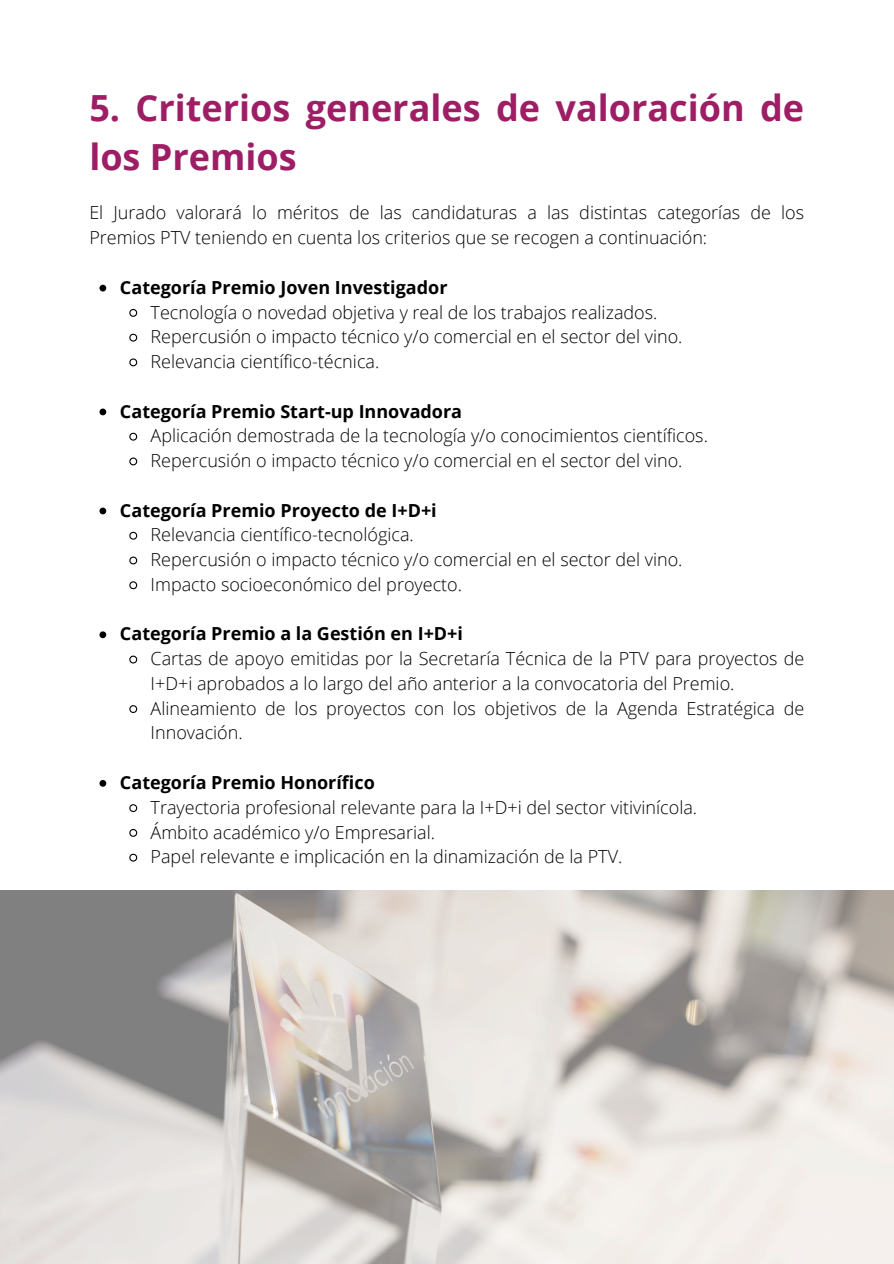
<style>
.page{position:relative;width:894px;height:1264px;background:#fff}
.page>*{position:absolute;margin:0;border:0;box-sizing:border-box;transform-origin:0 0}
.t1{font:700 36px/49.5px "Open Sans";color:#9d1e65}
.t2{font:300 18px/24.8px "Open Sans";color:#000}
.t3{font:700 18px "Open Sans";color:#000}
</style>
<div class="page">
<svg style="left:99px;top:285px;width:7px;height:6px"></svg>
<svg style="left:129px;top:308px;width:9px;height:9px"></svg>
<svg style="left:129px;top:333px;width:9px;height:9px"></svg>
<svg style="left:129px;top:358px;width:9px;height:9px"></svg>
<svg style="left:99px;top:408px;width:7px;height:7px"></svg>
<svg style="left:129px;top:432px;width:9px;height:9px"></svg>
<svg style="left:129px;top:457px;width:9px;height:9px"></svg>
<svg style="left:99px;top:507px;width:7px;height:7px"></svg>
<svg style="left:129px;top:531px;width:9px;height:9px"></svg>
<svg style="left:129px;top:556px;width:9px;height:9px"></svg>
<svg style="left:129px;top:581px;width:9px;height:9px"></svg>
<svg style="left:99px;top:631px;width:7px;height:7px"></svg>
<svg style="left:129px;top:655px;width:9px;height:9px"></svg>
<svg style="left:129px;top:705px;width:9px;height:8px"></svg>
<svg style="left:99px;top:780px;width:7px;height:6px"></svg>
<svg style="left:129px;top:804px;width:9px;height:8px"></svg>
<svg style="left:129px;top:829px;width:9px;height:8px"></svg>
<svg style="left:129px;top:853px;width:9px;height:9px"></svg>
<img style="left:0;top:890px;width:893px;height:373px">
<p class="t1" style="left:89px;top:82px;width:716px">5. Criterios generales de valoración de los Premios</p>
<h1 class="t2" style="left:89px;top:200px;width:716px">El Jurado valorará lo méritos de las candidaturas a las distintas categorías de los<br>Premios PTV teniendo en cuenta los criterios que se recogen a continuación:</h1>
<p class="t3" style="left:120px;top:274px;width:329px">Categoría Premio Joven Investigador</p>
<p class="t2" style="left:150px;top:299px;width:508px">Tecnología o novedad objetiva y real de los trabajos realizados.</p>
<p class="t2" style="left:150px;top:324px;width:533px">Repercusión o impacto técnico y/o comercial en el sector del vino.</p>
<p class="t2" style="left:150px;top:348px;width:230px">Relevancia científico-técnica.</p>
<p class="t3" style="left:120px;top:398px;width:343px">Categoría Premio Start-up Innovadora</p>
<p class="t2" style="left:150px;top:423px;width:558px">Aplicación demostrada de la tecnología y/o conocimientos científicos.</p>
<p class="t2" style="left:150px;top:447px;width:533px">Repercusión o impacto técnico y/o comercial en el sector del vino.</p>
<p class="t3" style="left:120px;top:497px;width:318px">Categoría Premio Proyecto de I+D+i</p>
<p class="t2" style="left:150px;top:522px;width:265px">Relevancia científico-tecnológica.</p>
<p class="t2" style="left:150px;top:546px;width:533px">Repercusión o impacto técnico y/o comercial en el sector del vino.</p>
<p class="t2" style="left:150px;top:571px;width:313px">Impacto socioeconómico del proyecto.</p>
<p class="t3" style="left:120px;top:621px;width:344px">Categoría Premio a la Gestión en I+D+i</p>
<p class="t2" style="left:150px;top:645px;width:655px">Cartas de apoyo emitidas por la Secretaría Técnica de la PTV para proyectos de<br>I+D+i aprobados a lo largo del año anterior a la convocatoria del Premio.</p>
<p class="t2" style="left:150px;top:695px;width:655px">Alineamiento de los proyectos con los objetivos de la Agenda Estratégica de<br>Innovación.</p>
<p class="t3" style="left:120px;top:769px;width:256px">Categoría Premio Honorífico</p>
<p class="t2" style="left:150px;top:794px;width:548px">Trayectoria profesional relevante para la I+D+i del sector vitivinícola.</p>
<p class="t2" style="left:150px;top:819px;width:286px">Ámbito académico y/o Empresarial.</p>
<p class="t2" style="left:150px;top:843px;width:473px">Papel relevante e implicación en la dinamización de la PTV.</p>
</div>
